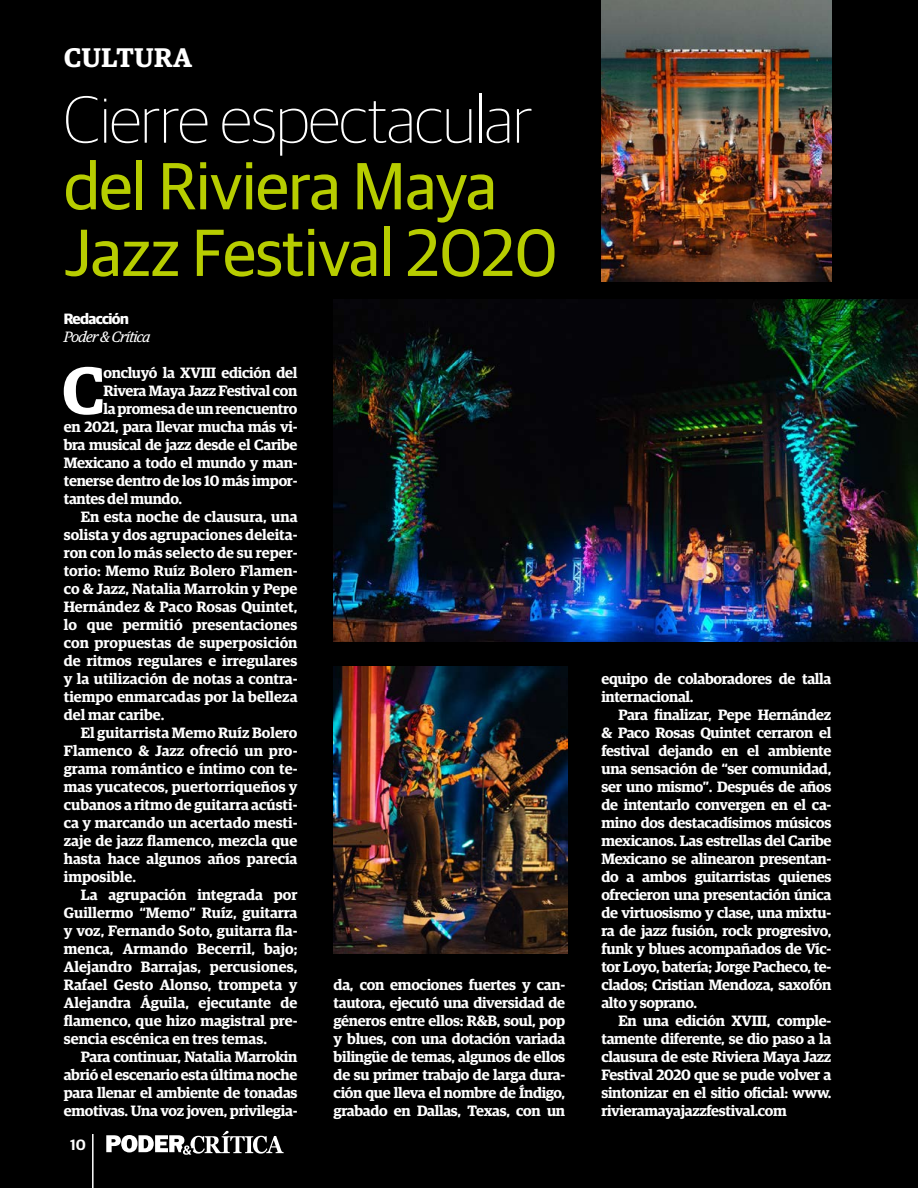
<style>
.page{position:relative;width:918px;height:1188px;background:#000}
.page>*{position:absolute;margin:0;border:0;box-sizing:border-box;transform-origin:0 0}
.t1{font:600 66.9px "Guardian Egyp";color:#fff}
.t2{font:66.75px/66.6px "Guardian Sans";letter-spacing:-.01em;color:#b7cd00}
.t3{font:100 66.75px "Guardian Sans";letter-spacing:-.01em;color:#fff}
.t4{font:600 27px "Guardian Egyp";letter-spacing:.02em;color:#fff}
.t5{font:600 15px/18px "Guardian Egyp";color:#fff;text-align:justify}
.t6{font:600 15px/18px "Guardian Egyp";letter-spacing:-.02em;color:#fff}
.t7{font:600 15px "Guardian Egyp";letter-spacing:-.03em;color:#fff}
.t8{font:italic 15px "Guardian Egyp";letter-spacing:-.04em;color:#fff}
.t9{font:700 15px "Guardian Sans";letter-spacing:-.04em;color:#fff}
.t10{font:600 15px "Guardian Sans";color:#fff}
</style>
<div class="page">
<svg style="left:106px;top:1131px;width:178px;height:24px"></svg>
<hr style="left:92px;top:1134px;width:2px;height:54px;background:#fff">
<img style="left:601px;top:0;width:230px;height:281px">
<img style="left:334px;top:299px;width:584px;height:342px">
<img style="left:334px;top:666px;width:233px;height:288px">
<h3 class="t4" style="left:64px;top:38px;width:130px">CULTURA</h3>
<h2 class="t3" style="left:64px;top:75px;width:470px">Cierre espectacular</h2>
<h2 class="t2" style="left:64px;top:148px;width:496px">del Riviera Maya<br>Jazz Festival 2020</h2>
<p class="t9" style="left:64px;top:308px;width:66px">Redacción</p>
<p class="t8" style="left:64px;top:327px;width:88px">Poder &amp; Crítica</p>
<h1 class="t1" style="left:62px;top:341px;width:44px">C</h1>
<p class="t6" style="left:103px;top:362px;width:196px">oncluyó la XVIII edición del</p>
<p class="t7" style="left:103px;top:380px;width:196px">Rivera Maya Jazz Festival con</p>
<p class="t6" style="left:103px;top:398px;width:196px">la promesa de un reencuentro</p>
<p class="t6" style="left:64px;top:416px;width:235px">en 2021, para llevar mucha más vi-</p>
<p class="t6" style="left:64px;top:434px;width:235px">bra musical de jazz desde el Caribe</p>
<p class="t6" style="left:64px;top:452px;width:235px">Mexicano a todo el mundo y man-</p>
<p class="t6" style="left:64px;top:470px;width:235px">tenerse dentro de los 10 más impor-</p>
<p class="t6" style="left:64px;top:488px;width:120px">tantes del mundo.</p>
<p class="t5" style="left:81px;top:506px;width:218px">En esta noche de clausura, una</p>
<p class="t5" style="left:64px;top:524px;width:235px">solista y dos agrupaciones deleita-</p>
<p class="t5" style="left:64px;top:542px;width:235px">ron con lo más selecto de su reper-</p>
<p class="t5" style="left:64px;top:560px;width:235px">torio: Memo Ruíz Bolero Flamen-</p>
<p class="t5" style="left:64px;top:578px;width:235px">co &amp; Jazz, Natalia Marrokin y Pepe</p>
<p class="t5" style="left:64px;top:596px;width:235px">Hernández &amp; Paco Rosas Quintet,</p>
<p class="t5" style="left:64px;top:614px;width:235px">lo que permitió presentaciones</p>
<p class="t5" style="left:64px;top:632px;width:235px">con propuestas de superposición</p>
<p class="t5" style="left:64px;top:650px;width:235px">de ritmos regulares e irregulares</p>
<p class="t5" style="left:64px;top:668px;width:235px">y la utilización de notas a contra-</p>
<p class="t5" style="left:64px;top:686px;width:235px">tiempo enmarcadas por la belleza</p>
<p class="t5" style="left:64px;top:704px;width:102px">del mar caribe.</p>
<p class="t5" style="left:81px;top:722px;width:218px">El guitarrista Memo Ruíz Bolero</p>
<p class="t5" style="left:64px;top:740px;width:235px">Flamenco &amp; Jazz ofreció un pro-</p>
<p class="t5" style="left:64px;top:758px;width:235px">grama romántico e íntimo con te-</p>
<p class="t5" style="left:64px;top:776px;width:235px">mas yucatecos, puertorriqueños y</p>
<p class="t5" style="left:64px;top:794px;width:235px">cubanos a ritmo de guitarra acústi-</p>
<p class="t5" style="left:64px;top:812px;width:235px">ca y marcando un acertado mesti-</p>
<p class="t5" style="left:64px;top:830px;width:235px">zaje de jazz flamenco, mezcla que</p>
<p class="t5" style="left:64px;top:848px;width:235px">hasta hace algunos años parecía</p>
<p class="t5" style="left:64px;top:866px;width:74px">imposible.</p>
<p class="t5" style="left:81px;top:884px;width:218px">La agrupación integrada por</p>
<p class="t5" style="left:64px;top:902px;width:235px">Guillermo “Memo” Ruíz, guitarra</p>
<p class="t5" style="left:64px;top:920px;width:235px">y voz, Fernando Soto, guitarra fla-</p>
<p class="t5" style="left:64px;top:938px;width:235px">menca, Armando Becerril, bajo;</p>
<p class="t5" style="left:64px;top:956px;width:235px">Alejandro Barrajas, percusiones,</p>
<p class="t5" style="left:64px;top:974px;width:235px">Rafael Gesto Alonso, trompeta y</p>
<p class="t5" style="left:64px;top:992px;width:235px">Alejandra Águila, ejecutante de</p>
<p class="t5" style="left:64px;top:1010px;width:235px">flamenco, que hizo magistral pre-</p>
<p class="t5" style="left:64px;top:1028px;width:205px">sencia escénica en tres temas.</p>
<p class="t6" style="left:81px;top:1046px;width:218px">Para continuar, Natalia Marrokin</p>
<p class="t6" style="left:64px;top:1064px;width:235px">abrió el escenario esta última noche</p>
<p class="t6" style="left:64px;top:1082px;width:235px">para llenar el ambiente de tonadas</p>
<p class="t6" style="left:64px;top:1100px;width:235px">emotivas. Una voz joven, privilegia-</p>
<p class="t5" style="left:334px;top:974px;width:233px">da, con emociones fuertes y can&shy;tautora, ejecutó una diversidad de géneros entre ellos: R&amp;B, soul, pop y blues, con una dotación variada bilingüe de temas, algunos de ellos de su primer trabajo de larga dura&shy;ción que lleva el nombre de Índigo, grabado en Dallas, Texas, con un</p>
<p class="t10" style="left:70px;top:1134px;width:17px">10</p>
<p class="t6" style="left:601px;top:668px;width:231px">equipo de colaboradores de talla internacional.</p>
<p class="t5" style="left:601px;top:704px;width:232px;text-indent:17px">Para finalizar, Pepe Hernández &amp; Paco Rosas Quintet cerraron el festival dejando en el ambiente una sensación de “ser comunidad, ser uno mismo”. Después de años de intentarlo convergen en el ca&shy;mino dos destacadísimos músicos mexicanos. Las estrellas del Caribe Mexicano se alinearon presentan&shy;do a ambos guitarristas quienes ofrecieron una presentación única de virtuosismo y clase, una mixtu&shy;ra de jazz fusión, rock progresivo, funk y blues acompañados de Víc&shy;tor Loyo, batería; Jorge Pacheco, te&shy;clados; Cristian Mendoza, saxofón alto y soprano.</p>
<p class="t5" style="left:601px;top:1010px;width:232px;text-indent:17px">En una edición XVIII, comple&shy;tamente diferente, se dio paso a la clausura de este Riviera Maya Jazz Festival 2020 que se pude volver a sintonizar en el sitio oficial: www. rivieramayajazzfestival.com</p>
</div>
